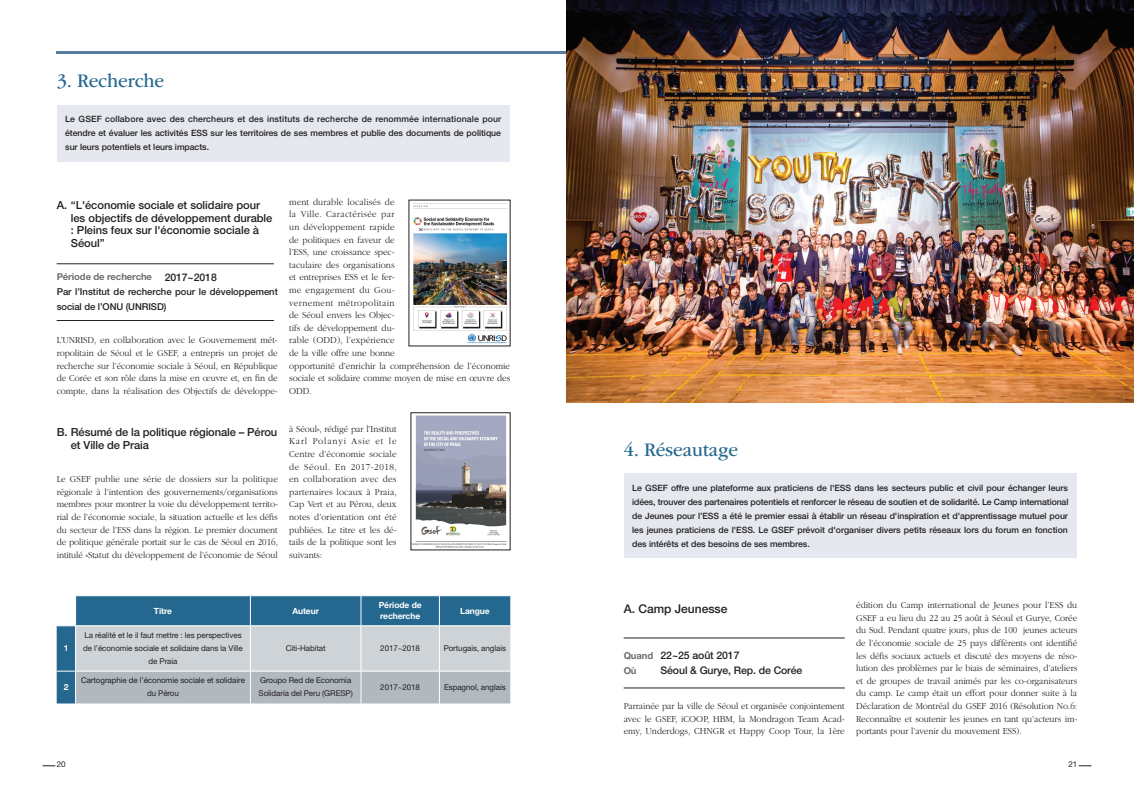
<style>
.page{position:relative;width:1134px;height:794px;background:#fff}
.page>*{position:absolute;margin:0;border:0;box-sizing:border-box;transform-origin:0 0}
.t1{font:20px "ITC Garamond Std";letter-spacing:-.005em;color:#25688f;scale:.95 1}
.t2{font:500 12px "Helvetica Neue LT Std";color:#231f20}
.t3{font:500 11.2px/12.6px "Helvetica Neue LT Std";letter-spacing:-.005em;color:#231f20}
.t4{font:500 10.5px "Helvetica Neue LT Std";letter-spacing:-.01em;color:#231f20}
.t5{font:300 9.5px/12.6px "ITC Garamond Std";letter-spacing:-.005em;color:#231f20;text-align:justify;scale:.95 1}
.t6{font:500 9.5px/14.8px "Helvetica Neue LT Std";color:#231f20}
.t7{font:700 9.5px "Helvetica Neue LT Std";color:#6c6d70}
.t8{font:500 8.7px/14px "Helvetica Neue LT Std";letter-spacing:-.005em;color:#231f20;text-align:justify}
.t9{font:700 8.5px/10.2px "Helvetica Neue LT Std";letter-spacing:-.01em;color:#fff}
.t10{font:8px/13px "Helvetica Neue LT Std";letter-spacing:-.01em;color:#231f20;text-align:center}
.s1{font-weight:700;color:#6c6d70}
.s2{font-size:10.5px}
.s3{font-weight:700;font-size:9.5px;color:#6c6d70}
</style>
<div class="page">
<svg style="left:43px;top:765px;width:12px;height:1px"></svg>
<svg style="left:1079px;top:765px;width:12px;height:1px"></svg>
<hr style="left:57px;top:51px;width:1020px;height:3px;background:#567c9f">
<div style="left:624px;top:473px;width:452px;height:85px;background:#e5e8ee"></div>
<hr style="left:624px;top:687px;width:221px;height:1px;background:#231f20">
<hr style="left:624px;top:637px;width:221px;height:1px;background:#231f20">
<div style="left:57px;top:105px;width:453px;height:57px;background:#e5e8ee"></div>
<hr style="left:57px;top:263px;width:217px;height:1px;background:#231f20">
<hr style="left:57px;top:320px;width:217px;height:1px;background:#231f20">
<img style="left:567px;top:0;width:567px;height:402px">
<img style="left:413px;top:203px;width:94px;height:141px">
<svg style="left:57px;top:595px;width:453px;height:108px;background:#97afbd"></svg>
<hr style="left:76px;top:671px;width:174px;height:1px;background:#fff">
<hr style="left:75px;top:671px;width:1px;height:32px;background:#fff">
<hr style="left:250px;top:671px;width:111px;height:1px;background:#fff">
<hr style="left:250px;top:671px;width:1px;height:32px;background:#fff">
<hr style="left:361px;top:671px;width:78px;height:1px;background:#fff">
<hr style="left:361px;top:671px;width:1px;height:32px;background:#fff">
<hr style="left:439px;top:671px;width:71px;height:1px;background:#fff">
<hr style="left:439px;top:671px;width:1px;height:32px;background:#fff">
<img style="left:413px;top:415px;width:94px;height:133px">
<h1 class="t1" style="left:57px;top:70px;width:115px">3. Recherche</h1>
<p class="t8" style="left:65px;top:112px;width:437px">Le GSEF collabore avec des chercheurs et des instituts de recherche de renommée internationale pour étendre et évaluer les activités ESS sur les territoires de ses membres et publie des documents de politique sur leurs potentiels et leurs impacts.</p>
<p class="t3" style="left:71px;top:199px;width:203px;text-indent:-14px">A. “L'économie sociale et solidaire pour les objectifs de développement durable : Pleins feux sur l'économie sociale à<br>Séoul”</p>
<p class="t6" style="left:57px;top:269px;width:223px"><span class="s1">Période de recherche</span> <span class="s2">2017~2018<br></span>Par l’Institut de recherche pour le développement social de l’ONU (UNRISD)</p>
<p class="t5" style="left:57px;top:334px;width:234px">L’UNRISD, en collaboration avec le Gouvernement mét&shy;ropolitain de Séoul et le GSEF, a entrepris un projet de recherche sur l’économie sociale à Séoul, en République de Corée et son rôle dans la mise en œuvre et, en fin de compte, dans la réalisation des Objectifs de développe-</p>
<p class="t5" style="left:289px;top:196px;width:234px;text-align:left">ment durable localisés de<br>la Ville. Caractérisée par<br>un développement rapide<br>de politiques en faveur de<br>l’ESS, une croissance spec-<br>taculaire des organisations<br>et entreprises ESS et le fer-<br>me engagement du Gou-<br>vernement métropolitain<br>de Séoul envers les Objec-<br>tifs de développement du-<br>rable (ODD), l’expérience<br>de la ville offre une bonne<br>opportunité d’enrichir la compréhension de l’économie sociale et solidaire comme moyen de mise en œuvre des<br>ODD.</p>
<p class="t3" style="left:71px;top:426px;width:208px;text-indent:-14px">B. Résumé de la politique régionale – Pérou et Ville de Praia</p>
<p class="t5" style="left:57px;top:473px;width:234px">Le GSEF publie une série de dossiers sur la politique régionale à l’intention des gouvernements/organisations membres pour montrer la voie du développement territo&shy;rial de l’économie sociale, la situation actuelle et les défis du secteur de l’ESS dans la région. Le premier document de politique générale portait sur le cas de Séoul en 2016, intitulé «Statut du développement de l’économie de Séoul</p>
<p class="t5" style="left:289px;top:422px;width:115px">à Séoul», rédigé par l’Institut Karl Polanyi Asie et le Centre d’économie sociale de Séoul. En 2017-2018, en collaboration avec des partenaires locaux à Praia, Cap Vert et au Pérou, deux notes d’orientation ont été publiées. Le titre et les dé&shy;tails de la politique sont les suivants:</p>
<p class="t9" style="left:64px;top:643px;width:6px">1</p>
<p class="t9" style="left:154px;top:605px;width:20px">Titre</p>
<p class="t9" style="left:292px;top:605px;width:28px">Auteur</p>
<p class="t9" style="left:379px;top:600px;width:44px">Période de recherche</p>
<p class="t9" style="left:460px;top:605px;width:31px">Langue</p>
<p class="t10" style="left:83px;top:628px;width:161px">La réalité et le il faut mettre : les perspectives de l’économie sociale et solidaire dans la Ville de Praia</p>
<p class="t10" style="left:286px;top:641px;width:42px">Citi-Habitat</p>
<p class="t10" style="left:380px;top:641px;width:41px">2017~2018</p>
<p class="t10" style="left:444px;top:641px;width:64px">Portugais, anglais</p>
<p class="t9" style="left:64px;top:682px;width:6px">2</p>
<p class="t10" style="left:81px;top:674px;width:165px">Cartographie de l’économie sociale et solidaire du Pérou</p>
<p class="t10" style="left:259px;top:674px;width:96px;text-align:left">Groupo Red de Economia<br>Solidaria del Peru (GRESP)</p>
<p class="t10" style="left:380px;top:680px;width:41px">2017~2018</p>
<p class="t10" style="left:444px;top:680px;width:63px">Espagnol, anglais</p>
<h1 class="t1" style="left:624px;top:439px;width:122px">4. Réseautage</h1>
<p class="t8" style="left:632px;top:480px;width:438px">Le GSEF offre une plateforme aux praticiens de l'ESS dans les secteurs public et civil pour échanger leurs idées, trouver des partenaires potentiels et renforcer le réseau de soutien et de solidarité. Le Camp international de Jeunes pour l’ESS a été le premier essai à établir un réseau d'inspiration et d'apprentissage mutuel pour les jeunes praticiens de l'ESS. Le GSEF prévoit d'organiser divers petits réseaux lors du forum en fonction des intérêts et des besoins de ses membres.</p>
<p class="t2" style="left:624px;top:601px;width:105px">A. Camp Jeunesse</p>
<p class="t4" style="left:624px;top:649px;width:117px"><span class="s3">Quand</span> 22~25 août 2017</p>
<p class="t7" style="left:624px;top:664px;width:14px">Où</p>
<p class="t4" style="left:660px;top:664px;width:143px">Séoul &amp; Gurye, Rep. de Corée</p>
<p class="t5" style="left:624px;top:700px;width:234px">Parrainée par la ville de Séoul et organisée conjointement avec le GSEF, iCOOP, HBM, la Mondragon Team Acad&shy;emy, Underdogs, CHNGR et Happy Coop Tour, la 1ère</p>
<p class="t5" style="left:856px;top:599px;width:234px">édition du Camp international de Jeunes pour l’ESS du GSEF a eu lieu du 22 au 25 août à Séoul et Gurye, Corée du Sud. Pendant quatre jours, plus de 100 jeunes acteurs de l’économie sociale de 25 pays différents ont identifié les défis sociaux actuels et discuté des moyens de réso&shy;lution des problèmes par le biais de séminaires, d’ateliers et de groupes de travail animés par les co-organisateurs du camp. Le camp était un effort pour donner suite à la Déclaration de Montréal du GSEF 2016 (Résolution No.6:<br>Reconnaître et soutenir les jeunes en tant qu’acteurs im&shy;portants pour l’avenir du mouvement ESS).</p>
<p class="t10" style="left:57px;top:757px;width:10px">20</p>
<p class="t10" style="left:1068px;top:757px;width:10px">21</p>
</div>
